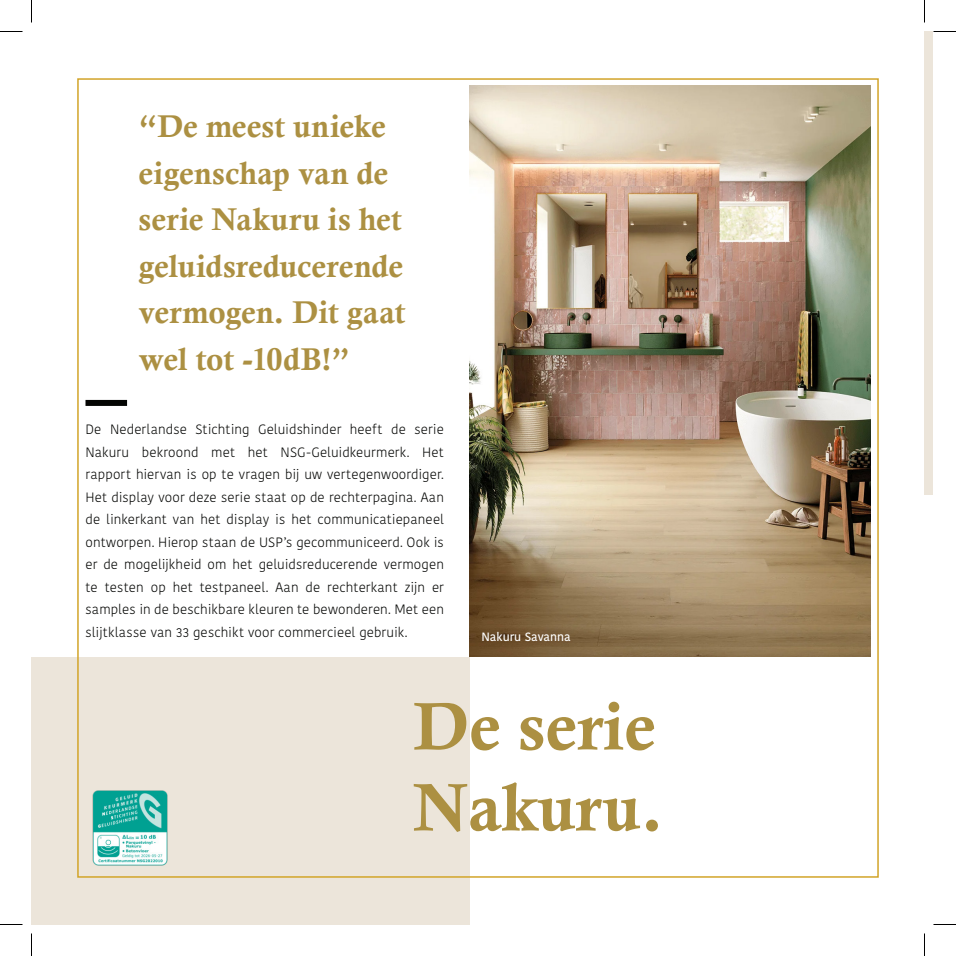
<style>
.page{position:relative;width:956px;height:956px;background:#fff}
.page>*{position:absolute;margin:0;border:0;box-sizing:border-box;transform-origin:0 0}
.t1{font:67.5px "Calis MT Bol";color:#ac9042}
.Pull_Text{font:31.5px/46.5px "Calis MT Bol";color:#ac9042}
.Pull_Text-2{font:300 13.5px/22.5px "Kohinoor Bangla";letter-spacing:.01em;color:#040503;text-align:justify}
.t2{font:500 12px "Kohinoor Bangla";color:#fff}
</style>
<div class="page">
<div style="left:924px;top:32px;width:9px;height:463px;background:#ece5da"></div>
<div style="left:32px;top:657px;width:438px;height:267px;background:#ece5da"></div>
<img style="left:470px;top:86px;width:400px;height:571px">
<div style="left:86px;top:400px;width:41px;height:6px;background:#040503"></div>
<img style="left:31px;top:771px;width:213px;height:113px">
<svg style="left:0;top:31px;width:22px;height:1px"></svg>
<svg style="left:933px;top:31px;width:23px;height:1px"></svg>
<svg style="left:0;top:924px;width:22px;height:1px"></svg>
<svg style="left:933px;top:924px;width:23px;height:1px"></svg>
<svg style="left:31px;top:0;width:1px;height:23px"></svg>
<svg style="left:31px;top:933px;width:1px;height:23px"></svg>
<svg style="left:924px;top:0;width:1px;height:23px"></svg>
<svg style="left:924px;top:933px;width:1px;height:23px"></svg>
<p class="Pull_Text" style="left:139px;top:103px;width:269px">“De meest unieke eigenschap van de serie Nakuru is het geluidsreducerende vermogen. Dit gaat wel tot -10dB!”</p>
<p class="Pull_Text-2" style="left:86px;top:418px;width:360px">De Nederlandse Stichting Geluidshinder heeft de serie Nakuru bekroond met het NSG-Geluidkeurmerk. Het rapport hiervan is op te vragen bij uw vertegenwoordiger.<br>Het display voor deze serie staat op de rechterpagina. Aan de linkerkant van het display is het communicatiepaneel ontworpen. Hierop staan de USP’s gecommuniceerd. Ook is er de mogelijkheid om het geluidsreducerende vermogen te testen op het testpaneel. Aan de rechterkant zijn er samples in de beschikbare kleuren te bewonderen. Met een slijtklasse van 33 geschikt voor commercieel gebruik.</p>
<p class="t2" style="left:481px;top:627px;width:91px">Nakuru Savanna</p>
<p class="t1" style="left:414px;top:688px;width:244px">De serie</p>
<p class="t1" style="left:414px;top:769px;width:252px">Nakuru.</p>
</div>
